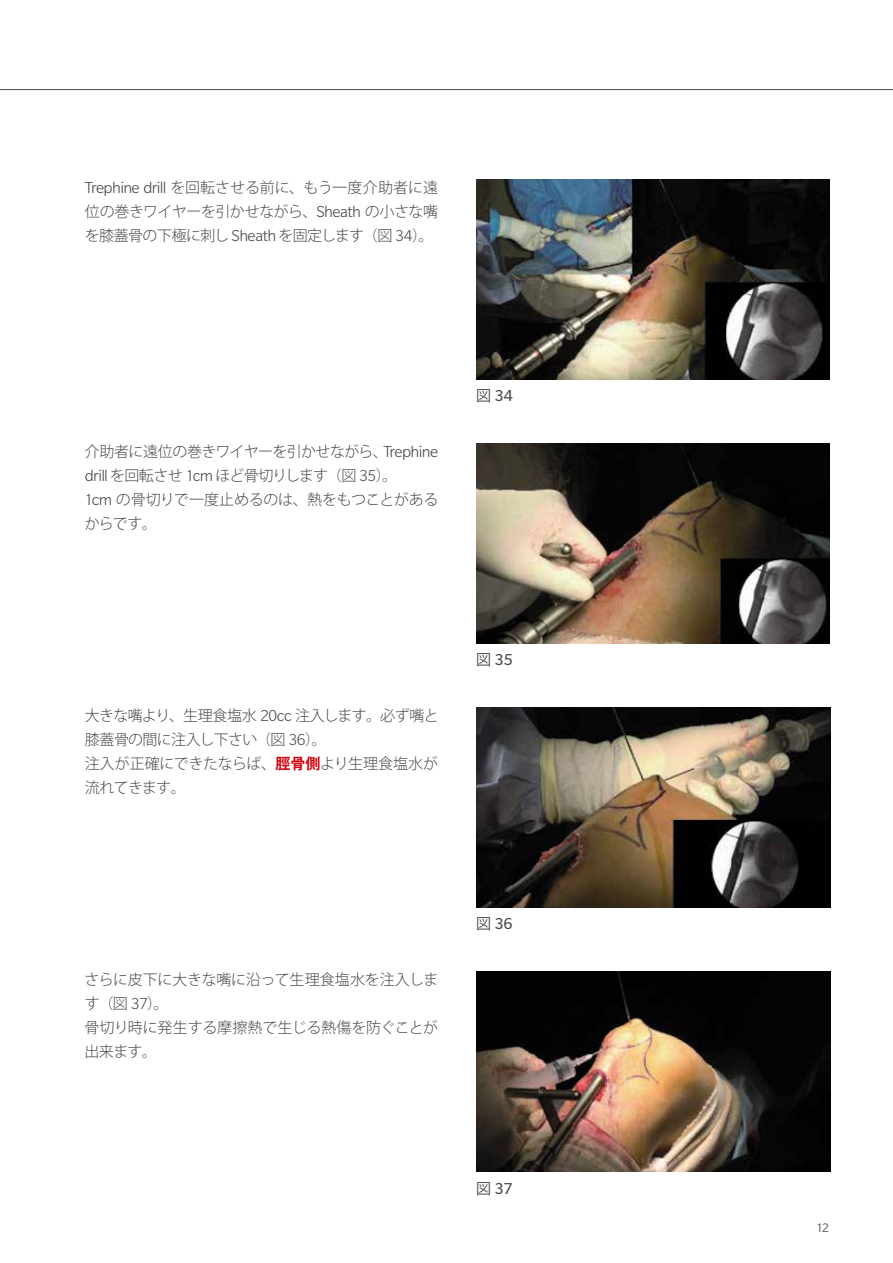
<style>
.page{position:relative;width:893px;height:1263px;background:#fff}
.page>*{position:absolute;margin:0;border:0;box-sizing:border-box;transform-origin:0 0}
.t1{font:17.25px "Slate Pro";letter-spacing:-.01em;color:#4c4948}
.t2{font:300 15px/24px "Koz Go Pro";letter-spacing:-.03em;color:#4c4948}
.t3{font:13.5px "Slate Pro";color:#595757}
.s1{font-family:"Slate Pro";font-size:17.25px}
.s2{font-family:"Koz Go Pro";font-size:15px}
.s3{font-weight:700;color:#cf000e}
</style>
<div class="page">
<hr style="left:0;top:89px;width:893px;height:1px;background:#4c4948">
<img style="left:476px;top:179px;width:353px;height:200px">
<img style="left:476px;top:443px;width:353px;height:200px">
<img style="left:476px;top:707px;width:355px;height:200px">
<img style="left:476px;top:972px;width:355px;height:200px">
<p class="t2" style="left:85px;top:175px;width:355px;text-align:justify"><span class="s1">Trephine drill</span> を回転させる前に、もう一度介助者に遠位の巻きワイヤーを引かせながら、<span class="s1">Sheath</span> の小さな嘴を膝蓋骨の下極に刺し <span class="s1">Sheath</span> を固定します（図 <span class="s1">34</span>）。</p>
<p class="t2" style="left:84px;top:439px;width:356px">介助者に遠位の巻きワイヤーを引かせながら、<span class="s1">Trephine drill</span> を回転させ <span class="s1">1cm</span> ほど骨切りします（図 <span class="s1">35</span>）。<br><span class="s1">1cm</span> の骨切りで一度止めるのは、熱をもつことがあるからです。</p>
<p class="t1" style="left:476px;top:387px;width:38px"><span class="s2">図</span> 34</p>
<p class="t2" style="left:85px;top:703px;width:355px">大きな嘴より、生理食塩水 <span class="s1">20cc</span> 注入します。必ず嘴と膝蓋骨の間に注入し下さい（図 <span class="s1">36</span>）。<br>注入が正確にできたならば、<span class="s3">脛骨側</span>より生理食塩水が流れてきます。</p>
<p class="t1" style="left:476px;top:650px;width:38px"><span class="s2">図</span> 35</p>
<p class="t2" style="left:85px;top:967px;width:355px">さらに皮下に大きな嘴に沿って生理食塩水を注入します（図 <span class="s1">37</span>）。<br>骨切り時に発生する摩擦熱で生じる熱傷を防ぐことが出来ます。</p>
<p class="t1" style="left:476px;top:914px;width:38px"><span class="s2">図</span> 36</p>
<p class="t1" style="left:476px;top:1179px;width:38px"><span class="s2">図</span> 37</p>
<p class="t3" style="left:816px;top:1221px;width:15px">12</p>
</div>
